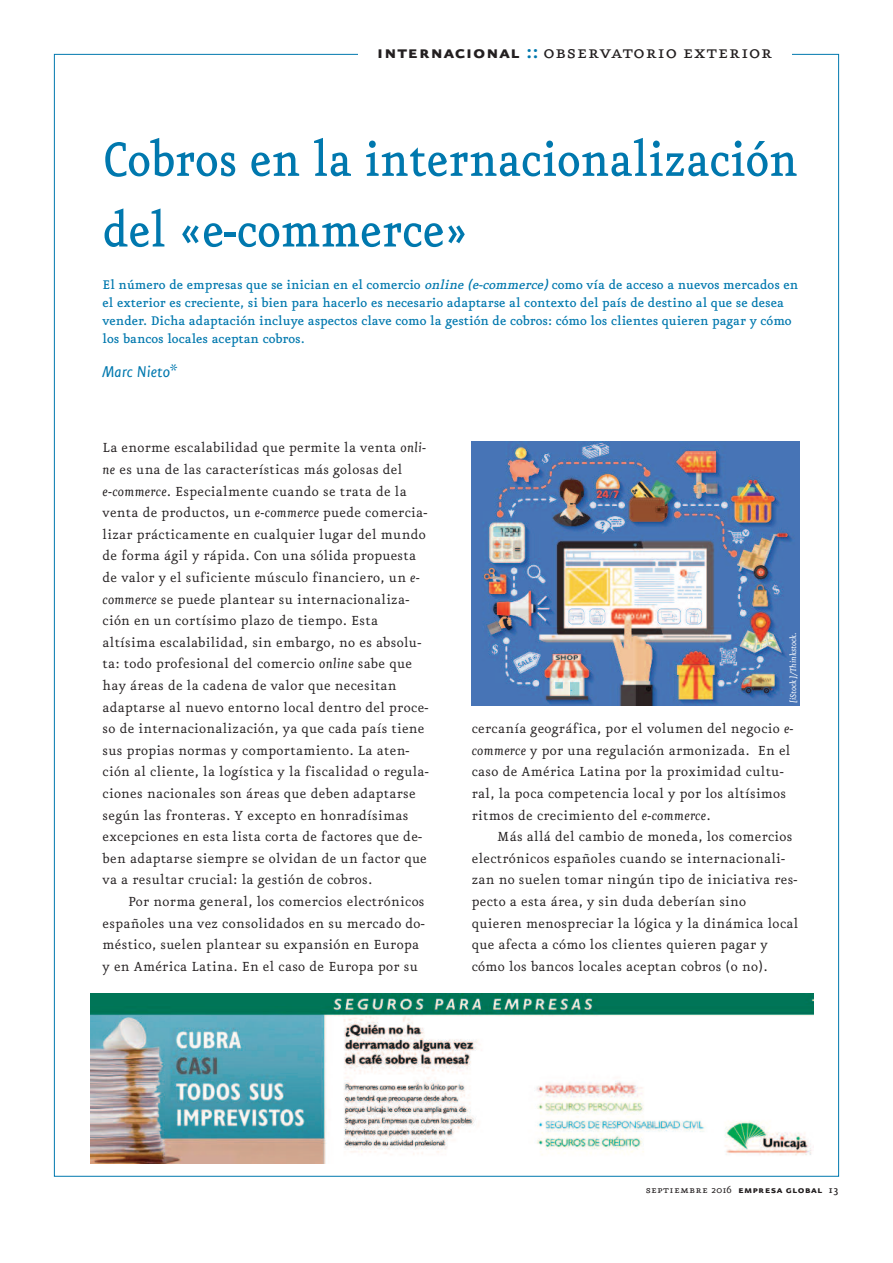
<style>
.page{position:relative;width:893px;height:1263px;background:#fff}
.page>*{position:absolute;margin:0;border:0;box-sizing:border-box;transform-origin:0 0}
.t1{font:500 57px/70.7px "Eureka";color:#0078ae;scale:.9 1}
.t2{font:21.9px "Eureka Small Caps";letter-spacing:.025em;color:#231f20}
.t3{font:italic 18.75px "Eureka Sans";color:#0078ae}
.t4{font:15.75px/21.6px "Eureka";letter-spacing:.02em;color:#231f20}
.t5{font:500 15px/18px "Eureka";color:#0078ae}
.t6{font:12px "Eureka Sans Bold Caps";letter-spacing:.025em;color:#231f20}
.t7{font:italic 10.2px "Eureka";color:#fff}
.s1{font-family:"Eureka Sans Bold Caps"}
.s2{font-family:"Eureka Sans Bold Caps";color:#0078ae}
.s3{font-style:italic}
.s4{font-family:"Eureka Small Caps"}
.s5{font-family:"Eureka"}
.s6{font-family:"Eureka";font-weight:500}
</style>
<div class="page">
<img style="left:90px;top:993px;width:723px;height:170px">
<img style="left:472px;top:441px;width:327px;height:264px">
<h2 class="t2" style="left:377px;top:41px;width:397px"><span class="s1">internacional</span> <span class="s2">::</span> observatorio exterior</h2>
<h1 class="t1" style="left:103px;top:126px;width:774px">Cobros en la internacionalización del «e-commerce»</h1>
<p class="t5" style="left:103px;top:276px;width:697px">El número de empresas que se inician en el comercio <span class="s3">online(e-commerce)</span>como vía de acceso a nuevos mercados en el exterior es creciente, si bien para hacerlo es necesario adaptarse al contexto del país de destino al que se desea vender. Dicha adaptación incluye aspectos clave como la gestión de cobros: cómo los clientes quieren pagar y cómo los bancos locales aceptan cobros.</p>
<p class="t3" style="left:103px;top:363px;width:76px">Marc Nieto*</p>
<p class="t4" style="left:103px;top:438px;width:328px">La enorme escalabilidad que permite la venta <span class="s3">onli&shy;ne</span> es una de las características más golosas del <span class="s3">e-commerce</span>. Especialmente cuando se trata de la venta de productos, un <span class="s3">e-commerce</span> puede comercia&shy;lizar prácticamente en cualquier lugar del mundo de forma ágil y rápida. Con una sólida propuesta de valor y el suficiente músculo financiero, un <span class="s3">e&shy;commerce</span> se puede plantear su internacionaliza&shy;ción en un cortísimo plazo de tiempo. Esta altísima escalabilidad, sin embargo, no es absolu&shy;ta: todo profesional del comercio <span class="s3">online</span> sabe que hay áreas de la cadena de valor que necesitan adaptarse al nuevo entorno local dentro del proce&shy;so de internacionalización, ya que cada país tiene sus propias normas y comportamiento. La aten&shy;ción al cliente, la logística y la fiscalidad o regula&shy;ciones nacionales son áreas que deben adaptarse según las fronteras. Y excepto en honradísimas excepciones en esta lista corta de factores que de&shy;ben adaptarse siempre se olvidan de un factor que va a resultar crucial: la gestión de cobros.</p>
<p class="t4" style="left:103px;top:891px;width:324px;text-indent:26px">Por norma general, los comercios electrónicos españoles una vez consolidados en su mercado do&shy;méstico, suelen plantear su expansión en Europa y en América Latina. En el caso de Europa por su</p>
<p class="t7" style="left:788px;top:703px;width:72px;rotate:-90deg">[iStock]/Thinkstock.</p>
<p class="t4" style="left:472px;top:718px;width:323px">cercanía geográfica, por el volumen del negocio <span class="s3">e&shy;commerce</span> y por una regulación armonizada. En el caso de América Latina por la proximidad cultu&shy;ral, la poca competencia local y por los altísimos ritmos de crecimiento del <span class="s3">e-commerce</span>.</p>
<p class="t4" style="left:472px;top:826px;width:328px;text-indent:26px">Más allá del cambio de moneda, los comercios electrónicos españoles cuando se internacionali&shy;zan no suelen tomar ningún tipo de iniciativa res&shy;pecto a esta área, y sin duda deberían sino quieren menospreciar la lógica y la dinámica local que afecta a cómo los clientes quieren pagar y cómo los bancos locales aceptan cobros (o no).</p>
<p class="t6" style="left:646px;top:1184px;width:194px"><span class="s4">septiembre</span> <span class="s5">2016</span> empresa global <span class="s6">13</span></p>
</div>
